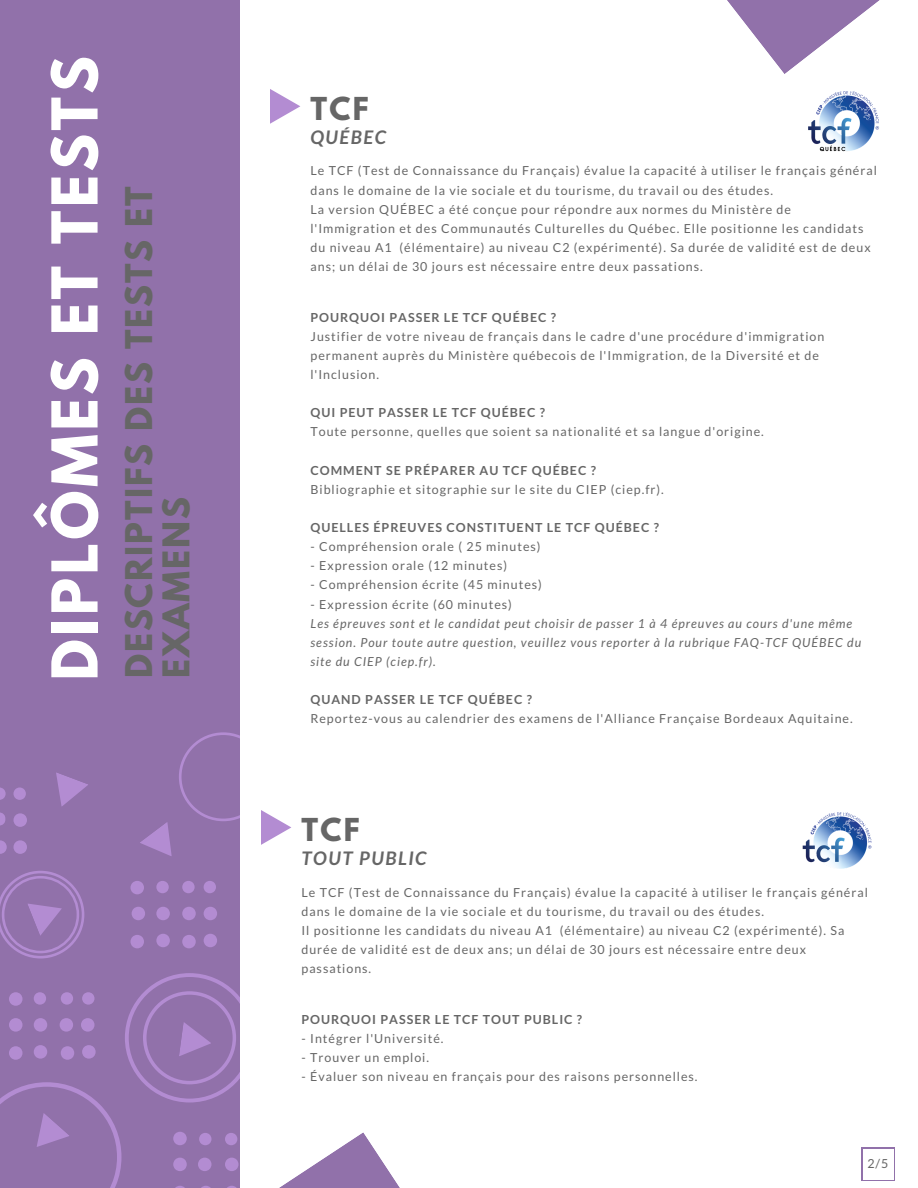
<style>
.page{position:relative;width:918px;height:1188px;background:#fff}
.page>*{position:absolute;margin:0;border:0;box-sizing:border-box;transform-origin:0 0}
.t1{font:700 55.95px "League Spartan";letter-spacing:.06em;color:#fff}
.t2{font:700 32.7px/37.2px "League Spartan";letter-spacing:.06em;color:#666}
.t3{font:700 28.05px "League Spartan";letter-spacing:.08em;color:#666}
.t4{font:italic 700 18.75px "Lato";letter-spacing:.08em;color:#666}
.t5{font:12.45px/19.2px "Lato";letter-spacing:.08em;color:#666}
.t6{font:700 12.45px "Lato";letter-spacing:.08em;color:#666}
.t7{font:italic 12.45px/19.2px "Lato";letter-spacing:.08em;color:#666}
</style>
<div class="page">
<div style="left:0;top:0;width:240px;height:973px;background:#9171aa"></div>
<svg style="left:727px;top:0;width:153px;height:74px"></svg>
<svg style="left:279px;top:1132px;width:121px;height:56px"></svg>
<svg style="left:0;top:871px;width:84px;height:87px"></svg>
<svg style="left:182px;top:907px;width:14px;height:13px"></svg>
<svg style="left:204px;top:907px;width:13px;height:13px"></svg>
<svg style="left:156px;top:907px;width:14px;height:13px"></svg>
<svg style="left:132px;top:907px;width:13px;height:13px"></svg>
<svg style="left:130px;top:935px;width:14px;height:13px"></svg>
<svg style="left:156px;top:934px;width:14px;height:13px"></svg>
<svg style="left:182px;top:935px;width:14px;height:13px"></svg>
<svg style="left:204px;top:934px;width:13px;height:13px"></svg>
<svg style="left:130px;top:881px;width:14px;height:13px"></svg>
<svg style="left:156px;top:881px;width:13px;height:12px"></svg>
<svg style="left:182px;top:881px;width:13px;height:12px"></svg>
<svg style="left:204px;top:881px;width:12px;height:12px"></svg>
<svg style="left:0;top:812px;width:6px;height:14px"></svg>
<svg style="left:14px;top:813px;width:13px;height:14px"></svg>
<svg style="left:0;top:840px;width:7px;height:14px"></svg>
<svg style="left:14px;top:840px;width:13px;height:14px"></svg>
<svg style="left:0;top:788px;width:6px;height:12px"></svg>
<svg style="left:14px;top:788px;width:12px;height:12px"></svg>
<svg style="left:45px;top:772px;width:44px;height:41px"></svg>
<svg style="left:0;top:973px;width:240px;height:215px"></svg>
<hr style="left:862px;top:1149px;width:1px;height:31px;background:#9171aa">
<hr style="left:894px;top:1149px;width:1px;height:31px;background:#9171aa">
<hr style="left:863px;top:1180px;width:32px;height:1px;background:#9171aa">
<hr style="left:863px;top:1148px;width:32px;height:1px;background:#9171aa">
<img style="left:808px;top:91px;width:71px;height:61px">
<svg style="left:270px;top:89px;width:30px;height:35px"></svg>
<svg style="left:139px;top:732px;width:152px;height:135px"></svg>
<img style="left:802px;top:812px;width:70px;height:57px">
<h1 class="t1" style="left:47px;top:681px;width:626px;rotate:-90deg">DIPLÔMES ET TESTS</h1>
<h2 class="t2" style="left:125px;top:678px;width:493px;rotate:-90deg">DESCRIPTIFS DES TESTS ET<br>EXAMENS</h2>
<h3 class="t3" style="left:310px;top:95px;width:60px">TCF</h3>
<h3 class="t4" style="left:310px;top:126px;width:77px">QUÉBEC</h3>
<p class="t5" style="left:310px;top:161px;width:568px">Le TCF (Test de Connaissance du Français) évalue la capacité à utiliser le français général dans le domaine de la vie sociale et du tourisme, du travail ou des études.<br>La version QUÉBEC a été conçue pour répondre aux normes du Ministère de l'Immigration et des Communautés Culturelles du Québec. Elle positionne les candidats du niveau A1 (élémentaire) au niveau C2 (expérimenté). Sa durée de validité est de deux ans; un délai de 30 jours est nécessaire entre deux passations.</p>
<p class="t6" style="left:310px;top:309px;width:247px">POURQUOI PASSER LE TCF QUÉBEC ?</p>
<p class="t5" style="left:310px;top:326px;width:515px">Justifier de votre niveau de français dans le cadre d'une procédure d'immigration permanent auprès du Ministère québecois de l'Immigration, de la Diversité et de l'Inclusion.</p>
<p class="t6" style="left:310px;top:405px;width:236px">QUI PEUT PASSER LE TCF QUÉBEC ?</p>
<p class="t5" style="left:310px;top:422px;width:455px">Toute personne, quelles que soient sa nationalité et sa langue d'origine.</p>
<p class="t6" style="left:310px;top:462px;width:287px">COMMENT SE PRÉPARER AU TCF QUÉBEC ?</p>
<p class="t5" style="left:310px;top:479px;width:355px">Bibliographie et sitographie sur le site du CIEP (ciep.fr).</p>
<p class="t6" style="left:310px;top:520px;width:350px">QUELLES ÉPREUVES CONSTITUENT LE TCF QUÉBEC ?</p>
<p class="t5" style="left:310px;top:537px;width:232px">- Compréhension orale ( 25 minutes)</p>
<p class="t5" style="left:310px;top:556px;width:198px">- Expression orale (12 minutes)</p>
<p class="t5" style="left:310px;top:575px;width:233px">- Compréhension écrite (45 minutes)</p>
<p class="t5" style="left:310px;top:594px;width:203px">- Expression écrite (60 minutes)</p>
<p class="t7" style="left:310px;top:613px;width:552px">Les épreuves sont et le candidat peut choisir de passer 1 à 4 épreuves au cours d'une même session. Pour toute autre question, veuillez vous reporter à la rubrique FAQ-TCF QUÉBEC du site du CIEP (ciep.fr).</p>
<p class="t6" style="left:310px;top:692px;width:223px">QUAND PASSER LE TCF QUÉBEC ?</p>
<p class="t5" style="left:310px;top:709px;width:544px">Reportez-vous au calendrier des examens de l'Alliance Française Bordeaux Aquitaine.</p>
<h3 class="t3" style="left:302px;top:816px;width:60px">TCF</h3>
<h3 class="t4" style="left:302px;top:847px;width:127px">TOUT PUBLIC</h3>
<p class="t5" style="left:302px;top:882px;width:568px">Le TCF (Test de Connaissance du Français) évalue la capacité à utiliser le français général dans le domaine de la vie sociale et du tourisme, du travail ou des études.<br>Il positionne les candidats du niveau A1 (élémentaire) au niveau C2 (expérimenté). Sa durée de validité est de deux ans; un délai de 30 jours est nécessaire entre deux passations.</p>
<p class="t6" style="left:302px;top:1011px;width:282px">POURQUOI PASSER LE TCF TOUT PUBLIC ?</p>
<p class="t5" style="left:302px;top:1028px;width:144px">- Intégrer l'Université.</p>
<p class="t5" style="left:302px;top:1047px;width:129px">- Trouver un emploi.</p>
<p class="t5" style="left:302px;top:1067px;width:398px">- Évaluer son niveau en français pour des raisons personnelles.</p>
<p class="t5" style="left:867px;top:1153px;width:23px">2/5</p>
</div>
